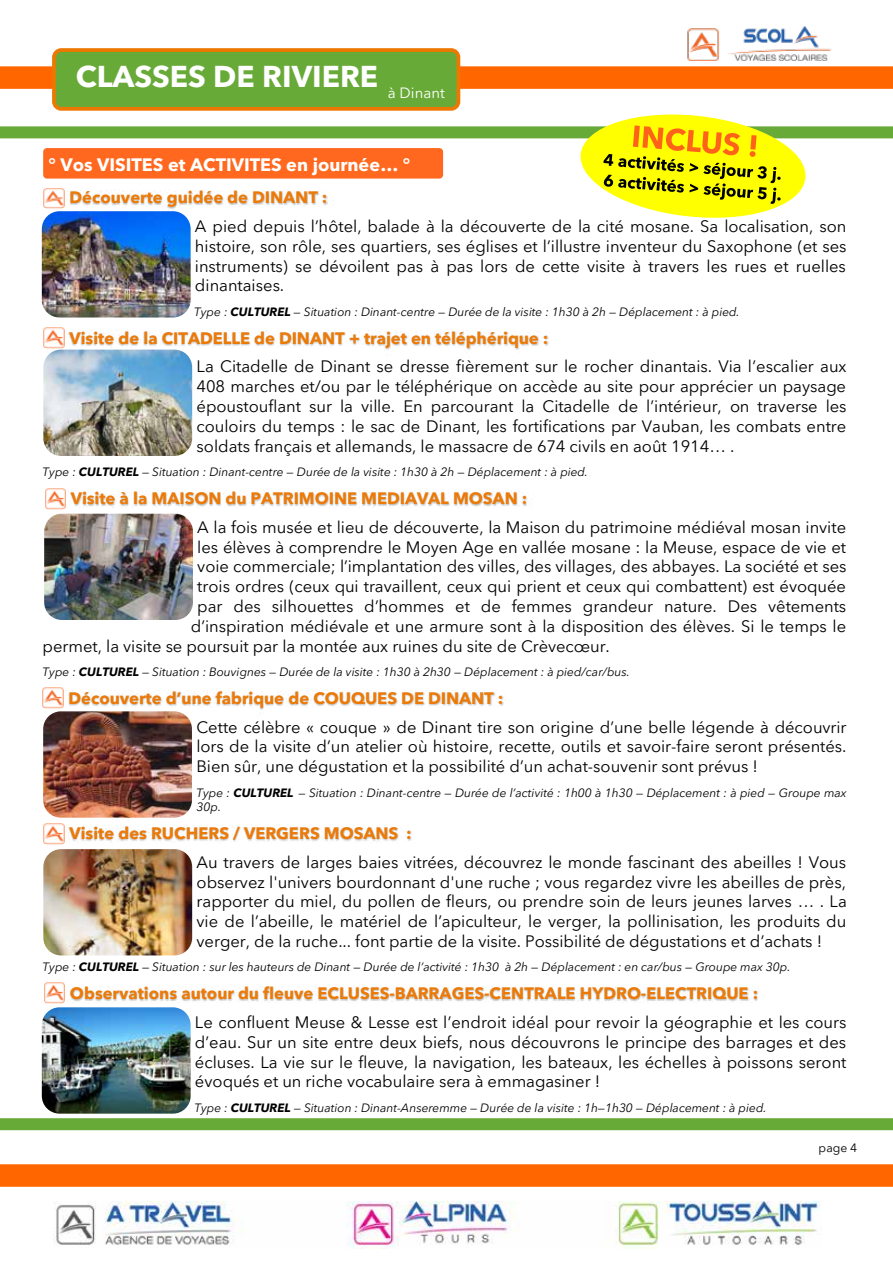
<style>
.page{position:relative;width:893px;height:1263px;background:#fff}
.page>*{position:absolute;margin:0;border:0;box-sizing:border-box;transform-origin:0 0}
.t1{font:700 30px "Avenir Next LT Pro";color:#fff}
.t2{font:700 18px "Avenir Next LT Pro";color:#fff}
.t3{font:16.65px "Avenir Next LT Pro";letter-spacing:-.005em;color:#000}
.t4{font:16.5px/19.8px "Avenir Next LT Pro";color:#000;text-align:justify}
.t5{font:700 16.5px "Avenir Next LT Pro";color:#ec7a08}
.t6{font:15px "Avenir Next LT Pro";color:#fff}
.t7{font:italic 12.15px "Avenir Next LT Pro";color:#000}
.t8{font:italic 12px/14.4px "Avenir Next LT Pro";color:#000}
.t9{font:12px "Avenir Next LT Pro";color:#000}
.s1{font-weight:700}
</style>
<div class="page">
<div style="left:0;top:66px;width:893px;height:23px;background:#f60"></div>
<div style="left:0;top:1164px;width:893px;height:23px;background:#f60"></div>
<div style="left:0;top:126px;width:893px;height:12px;background:#68aa38"></div>
<div style="left:0;top:1118px;width:893px;height:12px;background:#68aa38"></div>
<img style="left:69px;top:191px;width:255px;height:18px">
<img style="left:324px;top:195px;width:4px;height:10px">
<img style="left:58px;top:330px;width:487px;height:20px">
<img style="left:545px;top:335px;width:4px;height:11px">
<img style="left:59px;top:491px;width:456px;height:23px">
<img style="left:515px;top:493px;width:12px;height:13px">
<img style="left:57px;top:692px;width:105px;height:17px">
<img style="left:166px;top:695px;width:4px;height:11px">
<img style="left:170px;top:690px;width:330px;height:20px">
<img style="left:500px;top:695px;width:4px;height:11px">
<img style="left:58px;top:825px;width:350px;height:20px">
<img style="left:408px;top:830px;width:4px;height:11px">
<img style="left:70px;top:986px;width:308px;height:17px">
<img style="left:378px;top:988px;width:5px;height:13px">
<img style="left:383px;top:987px;width:89px;height:15px">
<img style="left:472px;top:988px;width:6px;height:13px">
<img style="left:478px;top:987px;width:151px;height:16px">
<img style="left:629px;top:987px;width:5px;height:14px">
<img style="left:634px;top:987px;width:112px;height:16px">
<img style="left:746px;top:988px;width:12px;height:13px">
<img style="left:43px;top:188px;width:22px;height:21px">
<img style="left:43px;top:327px;width:22px;height:22px">
<img style="left:53px;top:1202px;width:767px;height:46px">
<img style="left:687px;top:27px;width:145px;height:33px">
<div style="left:52px;top:48px;width:408px;height:63px;background:#68aa38;border:4px solid #ec7802;border-radius:7px"></div>
<div style="left:43px;top:148px;width:400px;height:31px;background:#ff681e;border-radius:4px"></div>
<img style="left:42px;top:211px;width:149px;height:106px">
<img style="left:43px;top:350px;width:149px;height:106px">
<img style="left:45px;top:488px;width:22px;height:21px">
<img style="left:44px;top:514px;width:149px;height:106px">
<img style="left:43px;top:711px;width:149px;height:107px">
<img style="left:42px;top:687px;width:22px;height:21px">
<img style="left:43px;top:849px;width:149px;height:106px">
<img style="left:43px;top:823px;width:22px;height:21px">
<svg style="left:578px;top:114px;width:230px;height:104px"></svg>
<img style="left:42px;top:1007px;width:149px;height:107px">
<img style="left:44px;top:982px;width:21px;height:22px">
<h1 class="t1" style="left:76px;top:58px;width:370px">CLASSES DE RIVIERE <sub>à</sub> <sub>Dinant</sub></h1>
<p class="t6" style="left:336px;top:82px;width:82px">côte BELGE</p>
<p class="t2" style="left:49px;top:153px;width:363px">° Vos VISITES et ACTIVITES en journée… °</p>
<p class="t5" style="left:69px;top:187px;width:259px">Découverte guidée de DINANT :</p>
<p class="t4" style="left:195px;top:216px;width:653px">A pied depuis l’hôtel, balade à la découverte de la cité mosane. Sa localisation, son histoire, son rôle, ses quartiers, ses églises et l’illustre inventeur du Saxophone (et ses instruments) se dévoilent pas à pas lors de cette visite à travers les rues et ruelles dinantaises.</p>
<p class="t8" style="left:194px;top:305px;width:547px">Type : <span class="s1">CULTUREL</span> — Situation : Dinant-centre — Durée de la visite : 1h30 à 2h — Déplacement : à pied.</p>
<p class="t5" style="left:69px;top:328px;width:480px">Visite de la CITADELLE de DINANT + trajet en téléphérique :</p>
<p class="t4" style="left:197px;top:357px;width:651px">La Citadelle de Dinant se dresse fièrement sur le rocher dinantais. Via l’escalier aux<br>408 marches et/ou par le téléphérique on accède au site pour apprécier un paysage</p>
<p class="t3" style="left:197px;top:396px;width:651px">époustouflant sur la ville. En parcourant la Citadelle de l’intérieur, on traverse les</p>
<p class="t4" style="left:197px;top:416px;width:651px">couloirs du temps : le sac de Dinant, les fortifications par Vauban, les combats entre soldats français et allemands, le massacre de 674 civils en août 1914… .</p>
<p class="t8" style="left:43px;top:465px;width:547px">Type : <span class="s1">CULTUREL</span> — Situation : Dinant-centre — Durée de la visite : 1h30 à 2h — Déplacement : à pied.</p>
<p class="t5" style="left:71px;top:488px;width:458px">Visite à la MAISON du PATRIMOINE MEDIAVAL MOSAN :</p>
<p class="t4" style="left:197px;top:517px;width:650px">A la fois musée et lieu de découverte, la Maison du patrimoine médiéval mosan invite</p>
<p class="t4" style="left:197px;top:537px;width:650px">les élèves à comprendre le Moyen Age en vallée mosane : la Meuse, espace de vie et</p>
<p class="t4" style="left:197px;top:557px;width:651px">voie commerciale; l’implantation des villes, des villages, des abbayes. La société et ses</p>
<p class="t4" style="left:197px;top:576px;width:650px">trois ordres (ceux qui travaillent, ceux qui prient et ceux qui combattent) est évoquée</p>
<p class="t4" style="left:197px;top:596px;width:650px">par des silhouettes d’hommes et de femmes grandeur nature. Des vêtements</p>
<p class="t4" style="left:191px;top:616px;width:657px">d’inspiration médiévale et une armure sont à la disposition des élèves. Si le temps le</p>
<p class="t4" style="left:43px;top:636px;width:569px">permet, la visite se poursuit par la montée aux ruines du site de Crèvecœur.</p>
<p class="t8" style="left:43px;top:665px;width:589px">Type : <span class="s1">CULTUREL</span> — Situation : Bouvignes — Durée de la visite : 1h30 à 2h30 — Déplacement : à pied/car/bus.</p>
<p class="t5" style="left:68px;top:688px;width:436px">Découverte d’une fabrique de COUQUES DE DINANT :</p>
<p class="t4" style="left:196px;top:717px;width:652px">Cette célèbre « couque » de Dinant tire son origine d’une belle légende à découvrir lors de la visite d’un atelier où histoire, recette, outils et savoir-faire seront présentés.<br>Bien sûr, une dégustation et la possibilité d’un achat-souvenir sont prévus !</p>
<p class="t8" style="left:196px;top:785px;width:652px">Type : <span class="s1">CULTUREL</span> — Situation : Dinant-centre — Durée de l’activité : 1h00 à 1h30 — Déplacement : à pied — Groupe max<br>30p.</p>
<p class="t5" style="left:69px;top:823px;width:344px">Visite des RUCHERS / VERGERS MOSANS :</p>
<p class="t4" style="left:197px;top:852px;width:652px">Au travers de larges baies vitrées, découvrez le monde fascinant des abeilles ! Vous observez l'univers bourdonnant d'une ruche ; vous regardez vivre les abeilles de près, rapporter du miel, du pollen de fleurs, ou prendre soin de leurs jeunes larves … . La vie de l’abeille, le matériel de l’apiculteur, le verger, la pollinisation, les produits du verger, de la ruche... font partie de la visite. Possibilité de dégustations et d’achats !</p>
<p class="t7" style="left:43px;top:960px;width:749px">Type : <span class="s1">CULTUREL</span> — Situation : sur les hauteurs de Dinant — Durée de l’activité : 1h30 à 2h — Déplacement : en car/bus — Groupe max 30p.</p>
<p class="t5" style="left:70px;top:983px;width:690px">Observations autour du fleuve ECLUSES-BARRAGES-CENTRALE HYDRO-ELECTRIQUE :</p>
<p class="t4" style="left:195px;top:1012px;width:653px">Le confluent Meuse &amp; Lesse est l’endroit idéal pour revoir la géographie et les cours d’eau. Sur un site entre deux biefs, nous découvrons le principe des barrages et des écluses. La vie sur le fleuve, la navigation, les bateaux, les échelles à poissons seront évoqués et un riche vocabulaire sera à emmagasiner !</p>
<p class="t8" style="left:194px;top:1100px;width:574px">Type : <span class="s1">CULTUREL</span> — Situation : Dinant-Anseremme — Durée de la visite : 1h—1h30 — Déplacement : à pied.</p>
<p class="t9" style="left:819px;top:1140px;width:40px">page 4</p>
</div>
